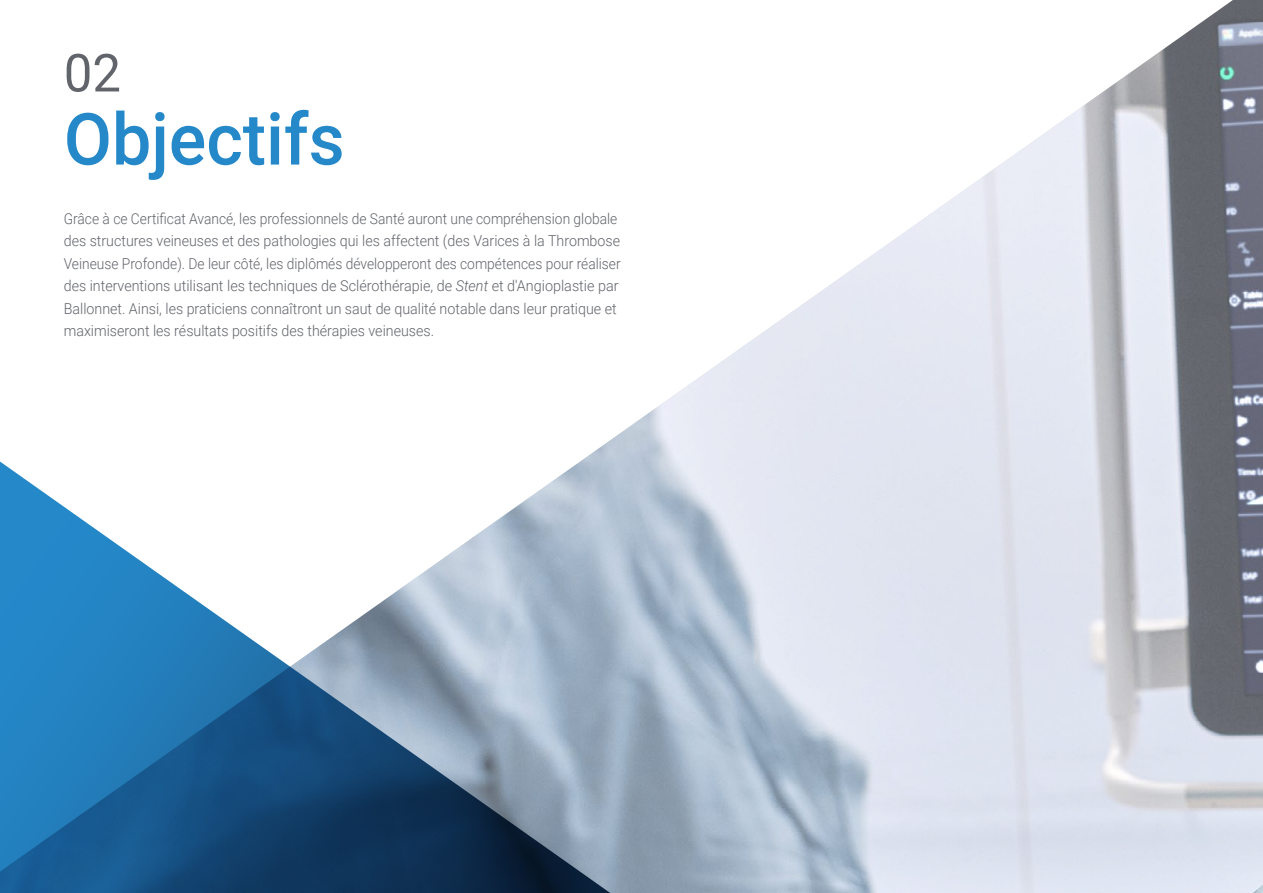
<style>
.page{position:relative;width:1263px;height:893px;background:#fff}
.page>*{position:absolute;margin:0;border:0;box-sizing:border-box;transform-origin:0 0}
.t1{font:500 72px "Roboto";color:#2488c9}
.t2{font:52.5px "Roboto";color:#61646a}
.t3{font:300 15px/22.5px "Roboto";color:#61646a;scale:.92 1}
.s1{font-style:italic}
</style>
<div class="page">
<img style="left:602px;top:0;width:661px;height:893px">
<svg style="left:0;top:446px;width:640px;height:447px"></svg>
<h2 class="t2" style="left:64px;top:36px;width:59px">02</h2>
<h1 class="t1" style="left:64px;top:89px;width:282px">Objectifs</h1>
<p class="t3" style="left:64px;top:207px;width:607px">Grâce à ce Certificat Avancé, les professionnels de Santé auront une compréhension globale des structures veineuses et des pathologies qui les affectent (des Varices à la Thrombose Veineuse Profonde). De leur côté, les diplômés développeront des compétences pour réaliser des interventions utilisant les techniques de Sclérothérapie, de <span class="s1">Stent</span> et d'Angioplastie par Ballonnet. Ainsi, les praticiens connaîtront un saut de qualité notable dans leur pratique et maximiseront les résultats positifs des thérapies veineuses.</p>
</div>
